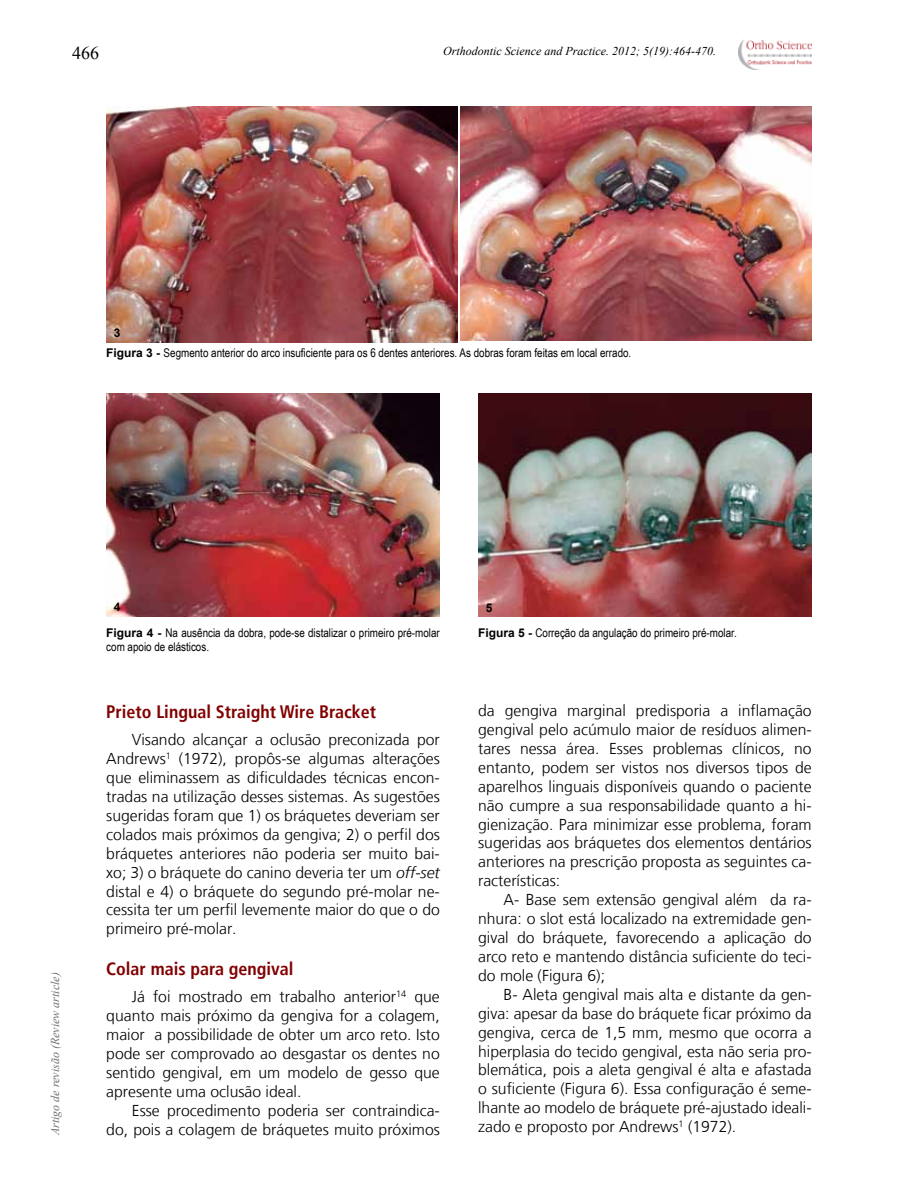
<style>
.page{position:relative;width:918px;height:1200px;background:#fff}
.page>*{position:absolute;margin:0;border:0;box-sizing:border-box;transform-origin:0 0}
.t1{font:700 condensed 18px "Frutiger LT";color:#820000}
.t2{font:18px "Times New Roman";color:#000}
.t3{font:300 15.75px/18.9px "Frutiger LT";color:#000;text-align:justify}
.t4{font:12px/14.4px "Arial Narrow";color:#000}
.t5{font:italic 12px "Times New Roman";color:#000}
.t6{font:italic 12px "Times New Roman";color:#6d6e71}
.t7{font:700 12px "Arial";color:#000}
.s1{font-family:"Arial";font-weight:700}
.s2{font-style:italic}
</style>
<div class="page">
<img style="left:738px;top:40px;width:74px;height:30px">
<img style="left:106px;top:393px;width:334px;height:223px">
<img style="left:478px;top:393px;width:334px;height:223px">
<img style="left:106px;top:106px;width:352px;height:236px">
<img style="left:460px;top:106px;width:352px;height:234px">
<p class="t2" style="left:72px;top:41px;width:28px">466</p>
<p class="t5" style="left:443px;top:42px;width:274px">Orthodontic Science and Practice. 2012; 5(19):464-470.</p>
<p class="t7" style="left:114px;top:324px;width:8px">3</p>
<p class="t4" style="left:106px;top:345px;width:527px"><span class="s1">Figura 3 -</span> Segmento anterior do arco insuficiente para os 6 dentes anteriores. As dobras foram feitas em local errado.</p>
<p class="t6" style="left:47px;top:1134px;width:166px;rotate:-90deg">Artigo de revisão (Review article)</p>
<p class="t7" style="left:114px;top:598px;width:8px">4</p>
<p class="t7" style="left:486px;top:599px;width:8px">5</p>
<p class="t4" style="left:106px;top:624px;width:335px"><span class="s1">Figura 4 -</span> Na ausência da dobra, pode-se distalizar o primeiro pré-molar com apoio de elásticos.</p>
<p class="t4" style="left:478px;top:624px;width:260px"><span class="s1">Figura 5 -</span> Correção da angulação do primeiro pré-molar.</p>
<p class="t1" style="left:106px;top:700px;width:271px">Prieto Lingual Straight Wire Bracket</p>
<p class="t3" style="left:106px;top:730px;width:335px;text-indent:26px">Visando alcançar a oclusão preconizada por Andrews<sup>1</sup> (1972), propôs-se algumas alterações que eliminassem as dificuldades técnicas encon&shy;tradas na utilização desses sistemas. As sugestões sugeridas foram que 1) os bráquetes deveriam ser colados mais próximos da gengiva; 2) o perfil dos bráquetes anteriores não poderia ser muito bai&shy;xo; 3) o bráquete do canino deveria ter um <span class="s2">off-set </span>distal e 4) o bráquete do segundo pré-molar ne&shy;cessita ter um perfil levemente maior do que o do primeiro pré-molar.</p>
<p class="t1" style="left:106px;top:957px;width:189px">Colar mais para gengival</p>
<p class="t3" style="left:106px;top:987px;width:335px;text-indent:26px">Já foi mostrado em trabalho anterior<sup>14</sup> que quanto mais próximo da gengiva for a colagem, maior a possibilidade de obter um arco reto. Isto pode ser comprovado ao desgastar os dentes no sentido gengival, em um modelo de gesso que apresente uma oclusão ideal.</p>
<p class="t3" style="left:106px;top:1100px;width:335px;text-align:right">Esse procedimento poderia ser contraindica&shy;do, pois a colagem de bráquetes muito próximos</p>
<p class="t3" style="left:478px;top:701px;width:335px">da gengiva marginal predisporia a inflamação gengival pelo acúmulo maior de resíduos alimen&shy;tares nessa área. Esses problemas clínicos, no entanto, podem ser vistos nos diversos tipos de aparelhos linguais disponíveis quando o paciente não cumpre a sua responsabilidade quanto a hi&shy;gienização. Para minimizar esse problema, foram sugeridas aos bráquetes dos elementos dentários anteriores na prescrição proposta as seguintes ca&shy;racterísticas:</p>
<p class="t3" style="left:478px;top:890px;width:335px;text-indent:26px">A- Base sem extensão gengival além da ra&shy;nhura: o slot está localizado na extremidade gen&shy;gival do bráquete, favorecendo a aplicação do arco reto e mantendo distância suficiente do teci&shy;do mole (Figura 6);</p>
<p class="t3" style="left:478px;top:984px;width:335px;text-indent:26px">B- Aleta gengival mais alta e distante da gen&shy;giva: apesar da base do bráquete ficar próximo da gengiva, cerca de 1,5 mm, mesmo que ocorra a hiperplasia do tecido gengival, esta não seria pro&shy;blemática, pois a aleta gengival é alta e afastada o suficiente (Figura 6). Essa configuração é seme&shy;lhante ao modelo de bráquete pré-ajustado ideali&shy;zado e proposto por Andrews<sup>1</sup> (1972).</p>
</div>
